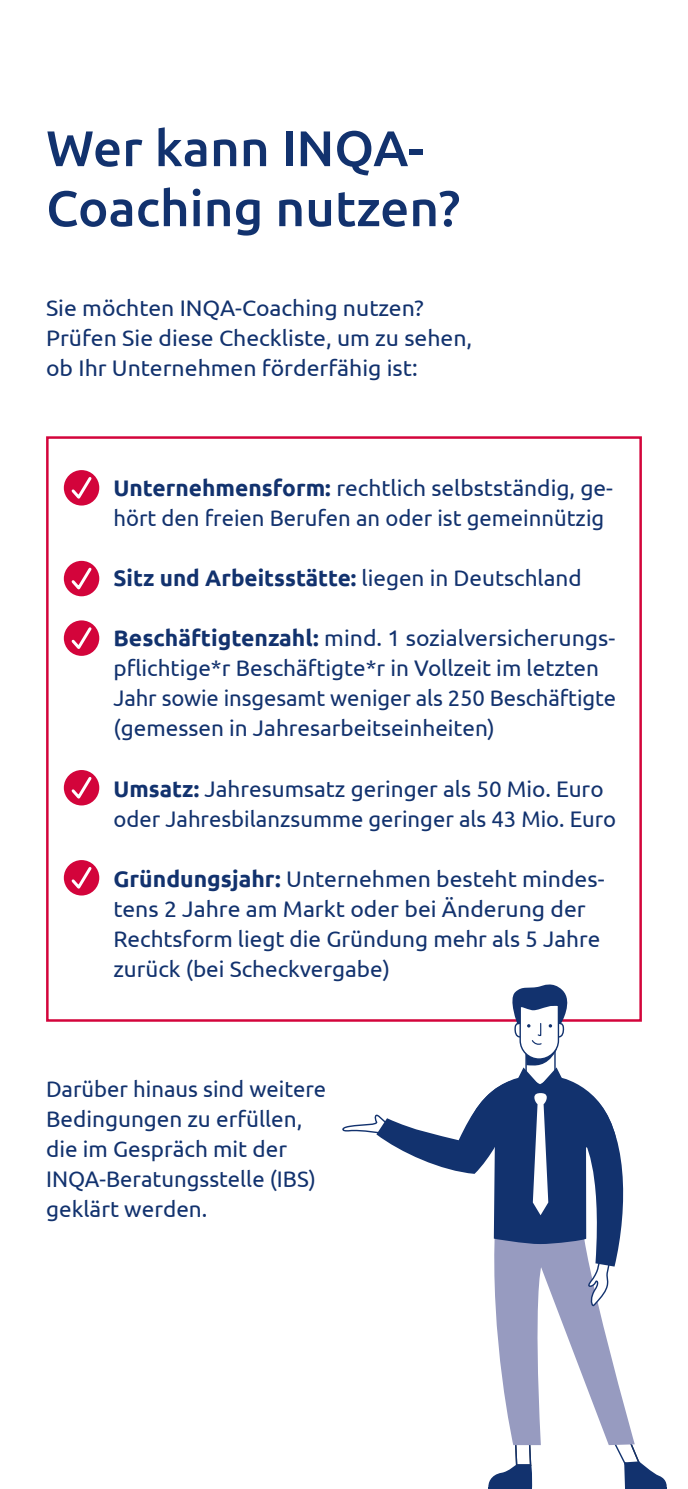
<style>
.page{position:relative;width:688px;height:1489px;background:#fff}
.page>*{position:absolute;margin:0;border:0;box-sizing:border-box;transform-origin:0 0}
.t1{font:500 50px/60px "Ubuntu";color:#12326e}
.t2{font:22.5px/30px "Ubuntu";color:#12326e}
.t3{font:700 22.5px "Ubuntu";color:#12326e}
.s1{font-weight:700}
.s2{font-weight:400}
</style>
<div class="page">
<div style="left:64px;top:470px;width:35px;height:35px;background:#d3043b;border-radius:50%"></div>
<svg style="left:69px;top:474px;width:25px;height:28px"></svg>
<div style="left:64px;top:561px;width:35px;height:35px;background:#d3043b;border-radius:50%"></div>
<svg style="left:69px;top:565px;width:25px;height:28px"></svg>
<div style="left:64px;top:620px;width:35px;height:36px;background:#d3043b;border-radius:50%"></div>
<svg style="left:69px;top:624px;width:25px;height:28px"></svg>
<div style="left:64px;top:770px;width:35px;height:35px;background:#d3043b;border-radius:50%"></div>
<svg style="left:69px;top:774px;width:25px;height:28px"></svg>
<div style="left:64px;top:860px;width:35px;height:35px;background:#d3043b;border-radius:50%"></div>
<svg style="left:69px;top:864px;width:25px;height:28px"></svg>
<svg style="left:340px;top:980px;width:327px;height:507px"></svg>
<hr style="left:488px;top:1487px;width:44px;height:1px;background:#12326e">
<hr style="left:624px;top:1487px;width:42px;height:1px;background:#12326e">
<h2 class="t1" style="left:46px;top:116px;width:415px">Wer kann INQA-<br>Coaching nutzen?</h2>
<p class="t2" style="left:46px;top:292px;width:427px">Sie möchten INQA-Coaching nutzen?<br>Prüfen Sie diese Checkliste, um zu sehen, ob Ihr Unternehmen förderfähig ist:</p>
<p class="t2" style="left:113px;top:472px;width:501px"><span class="s1">Unternehmensform:</span> rechtlich selbstständig, ge&shy;hört den freien Berufen an oder ist gemeinnützig</p>
<p class="t3" style="left:113px;top:564px;width:469px">Sitz und Arbeitsstätte: <span class="s2">liegen in Deutschland</span></p>
<p class="t2" style="left:113px;top:622px;width:504px"><span class="s1">Beschäftigtenzahl:</span> mind. 1 sozialversicherungs&shy;pflichtige*r Beschäftigte*r in Vollzeit im letzten Jahr sowie insgesamt weniger als 250 Beschäftigte (gemessen in Jahresarbeitseinheiten)</p>
<p class="t2" style="left:113px;top:772px;width:504px"><span class="s1">Umsatz:</span> Jahresumsatz geringer als 50 Mio. Euro oder Jahresbilanzsumme geringer als 43 Mio. Euro</p>
<p class="t2" style="left:113px;top:862px;width:492px"><span class="s1">Gründungsjahr:</span> Unternehmen besteht mindes&shy;tens 2 Jahre am Markt oder bei Änderung der Rechtsform liegt die Gründung mehr als 5 Jahre zurück (bei Scheckvergabe)</p>
<p class="t2" style="left:46px;top:1072px;width:281px">Darüber hinaus sind weitere<br>Bedingungen zu erfüllen, die im Gespräch mit der<br>INQA-Beratungsstelle (IBS) geklärt werden.</p>
</div>
